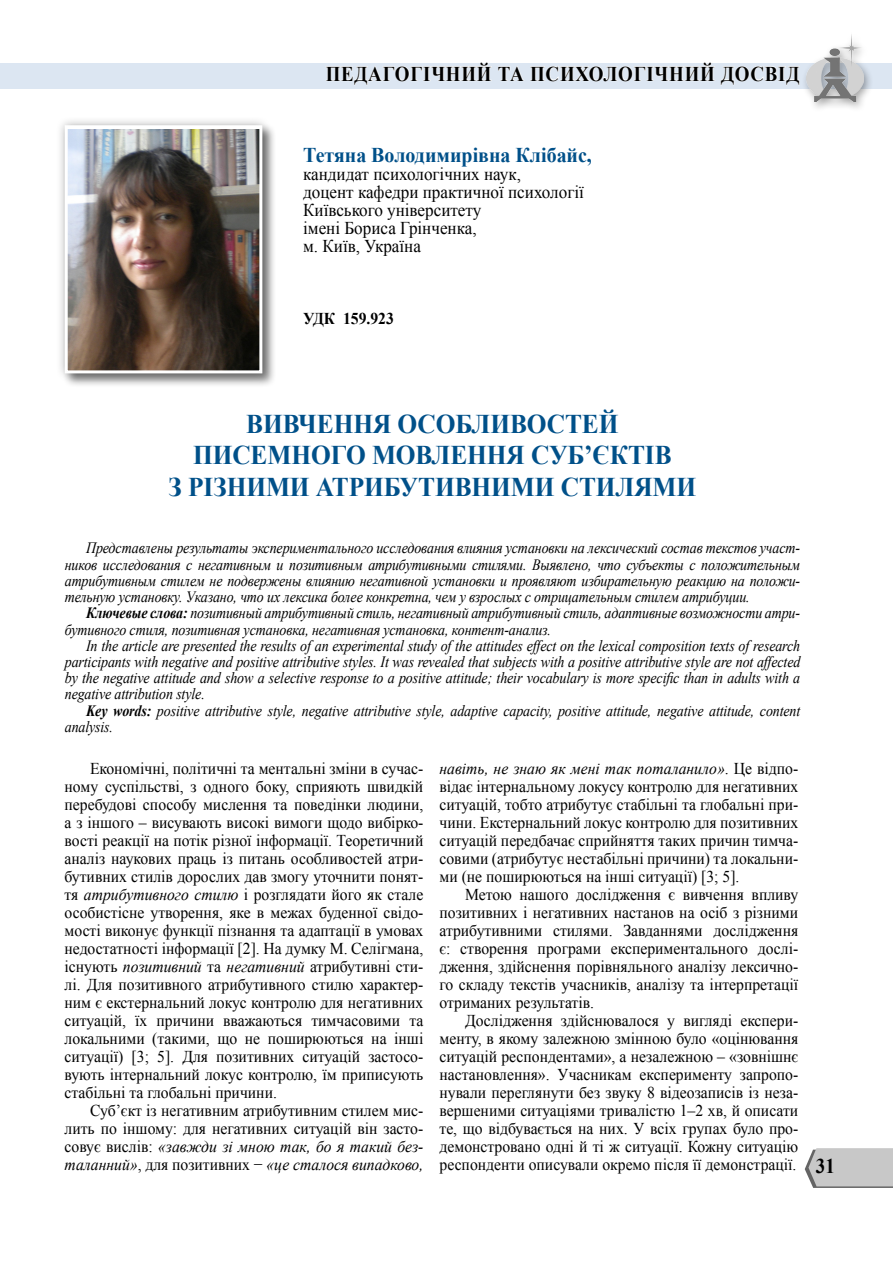
<style>
.page{position:relative;width:893px;height:1263px;background:#fff}
.page>*{position:absolute;margin:0;border:0;box-sizing:border-box;transform-origin:0 0}
.t1{font:700 27px "Times New Roman";color:#005089;scale:.94 1}
.t2{font:700 21px "Times New Roman";letter-spacing:.04em;color:#000;scale:.9 1}
.t3{font:700 21px "Times New Roman";color:#005089;scale:.95 1}
.t4{font:18px/18px "Times New Roman";color:#000;scale:.95 1}
.t5{font:16.5px/18px "Times New Roman";color:#000;text-align:justify;scale:.95 1}
.t6{font:700 16.5px "Times New Roman";color:#000;scale:.95 1}
.t7{font:italic 15.75px/16.2px "Times New Roman";letter-spacing:-.01em;color:#000;text-align:justify;scale:.89 1}
.s1{font-weight:700}
.s2{font-style:italic}
</style>
<div class="page">
<div style="left:0;top:63px;width:891px;height:26px;background:#dce6f2"></div>
<svg style="left:805px;top:1148px;width:88px;height:40px;background:#c3c3c3"></svg>
<div style="left:800px;top:31px;width:73px;height:82px;background:#000;opacity:.37"></div>
<img style="left:807px;top:32px;width:57px;height:69px">
<svg style="left:325px;top:63px;width:167px;height:22px"></svg>
<svg style="left:498px;top:66px;width:26px;height:15px"></svg>
<svg style="left:530px;top:63px;width:270px;height:22px"></svg>
<div style="left:63px;top:123px;width:214px;height:265px;background:#000;opacity:.5"></div>
<div style="left:55px;top:115px;width:217px;height:268px;background:#000;opacity:.3"></div>
<img style="left:69px;top:130px;width:189px;height:239px">
<div style="left:65px;top:125px;width:197px;height:248px;border:3px solid #fff"></div>
<p class="t2" style="left:326px;top:59px;width:34px">Педагогічни</p>
<p class="t2" style="left:477px;top:59px;width:76px">й та психологічни</p>
<p class="t2" style="left:700px;top:59px;width:112px">й ДОСВІД</p>
<p class="t3" style="left:303px;top:140px;width:306px">Тетяна Володимирівна Клібайс,</p>
<p class="t4" style="left:303px;top:165px;width:297px">кандидат психологічних наук,<br>доцент кафедри практичної психології<br>Київського університету<br>імені Бориса Грінченка,<br>м. Київ, Україна</p>
<p class="t6" style="left:303px;top:307px;width:97px">УДК 159.923</p>
<h1 class="t1" style="left:246px;top:405px;width:21px">вивчення</h1>
<h1 class="t1" style="left:398px;top:405px;width:21px">особливосте</h1>
<h1 class="t1" style="left:599px;top:405px;width:23px">й</h1>
<h1 class="t1" style="left:193px;top:437px;width:22px">писемного</h1>
<h1 class="t1" style="left:372px;top:437px;width:22px">мовлення</h1>
<h1 class="t1" style="left:531px;top:437px;width:20px">суб</h1>
<h1 class="t1" style="left:584px;top:437px;width:27px">’єктів</h1>
<h1 class="t1" style="left:169px;top:468px;width:41px">з різними</h1>
<h1 class="t1" style="left:316px;top:468px;width:21px">атрибутивними</h1>
<h1 class="t1" style="left:561px;top:468px;width:22px">стилями</h1>
<p class="t7" style="left:65px;top:540px;width:828px;text-indent:21px">Представлены результаты экспериментального исследования влияния установки на лексический состав текстов участ&shy;ников исследования с негативным и позитивным атрибутивными стилями. Выявлено, что субъекты с положительным атрибутивным стилем не подвержены влиянию негативной установки и проявляют избирательную реакцию на положи&shy;тельную установку. Указано, что их лексика более конкретна, чем у взрослых с отрицательным стилем атрибуции.</p>
<p class="t7" style="left:65px;top:604px;width:828px;text-indent:21px"><span class="s1">Ключевые слова:</span> позитивный атрибутивный стиль, негативный атрибутивный стиль, адаптивные возможности атри&shy;бутивного стиля, позитивная установка, негативная установка, контент-анализ.</p>
<p class="t7" style="left:65px;top:637px;width:828px;text-indent:21px">In the article are presented the results of an experimental study of the attitudes effect on the lexical composition texts of research participants with negative and positive attributive styles. It was revealed that subjects with a positive attributive style are not affected by the negative attitude and show a selective response to a positive attitude; their vocabulary is more specific than in adults with a negative attribution style.</p>
<p class="t7" style="left:65px;top:702px;width:828px;text-indent:21px"><span class="s1">Key words:</span> positive attributive style, negative attributive style, adaptive capacity, positive attitude, negative attitude, content analysis.</p>
<p class="t5" style="left:65px;top:759px;width:379px;text-indent:26px">Економічні, політичні та ментальні зміни в сучас&shy;ному суспільстві, з одного боку, сприяють швидкій перебудові способу мислення та поведінки людини, а з іншого – висувають високі вимоги щодо вибірко&shy;вості реакції на потік різної інформації. Теоретичний аналіз наукових праць із питань особливостей атри&shy;бутивних стилів дорослих дав змогу уточнити понят&shy;тя <span class="s2">атрибутивного стилю</span> і розглядати його як стале особистісне утворення, яке в межах буденної свідо&shy;мості виконує функції пізнання та адаптації в умовах недостатності інформації [2]. На думку М. Селігмана, існують <span class="s2">позитивний</span> та <span class="s2">негативний</span> атрибутивні сти&shy;лі. Для позитивного атрибутивного стилю характер&shy;ним є екстернальний локус контролю для негативних ситуацій, їх причини вважаються тимчасовими та локальними (такими, що не поширюються на інші ситуації) [3; 5]. Для позитивних ситуацій застосо&shy;вують інтернальний локус контролю, їм приписують стабільні та глобальні причини.</p>
<p class="t5" style="left:65px;top:1101px;width:379px;text-indent:26px">Суб’єкт із негативним атрибутивним стилем мис&shy;лить по іншому: для негативних ситуацій він засто&shy;совує вислів: <span class="s2">«завжди зі мною так, бо я такий без&shy;таланний»</span>, для позитивних − <span class="s2">«це сталося випадково,</span></p>
<p class="t5" style="left:439px;top:759px;width:379px"><span class="s2">навіть, не знаю як мені так поталанило»</span>. Це відпо&shy;відає інтернальному локусу контролю для негативних ситуацій, тобто атрибутує стабільні та глобальні при&shy;чини. Екстернальний локус контролю для позитивних ситуацій передбачає сприйняття таких причин тимча&shy;совими (атрибутує нестабільні причини) та локальни&shy;ми (не поширюються на інші ситуації) [3; 5].</p>
<p class="t5" style="left:439px;top:885px;width:379px;text-indent:26px">Метою нашого дослідження є вивчення впливу позитивних і негативних настанов на осіб з різними атрибутивними стилями. Завданнями дослідження є: створення програми експериментального дослі&shy;дження, здійснення порівняльного аналізу лексично&shy;го складу текстів учасників, аналізу та інтерпретації отриманих результатів.</p>
<p class="t5" style="left:439px;top:1011px;width:379px;text-indent:26px">Дослідження здійснювалося у вигляді експери&shy;менту, в якому залежною змінною було «оцінювання ситуацій респондентами», а незалежною – «зовнішнє настановлення». Учасникам експерименту запропо&shy;нували переглянути без звуку 8 відеозаписів із неза&shy;вершеними ситуаціями тривалістю 1–2 хв, й описати те, що відбувається на них. У всіх групах було про&shy;демонстровано одні й ті ж ситуації. Кожну ситуацію респонденти описували окремо після її демонстрації.</p>
<p class="t2" style="left:816px;top:1151px;width:23px">31</p>
</div>
